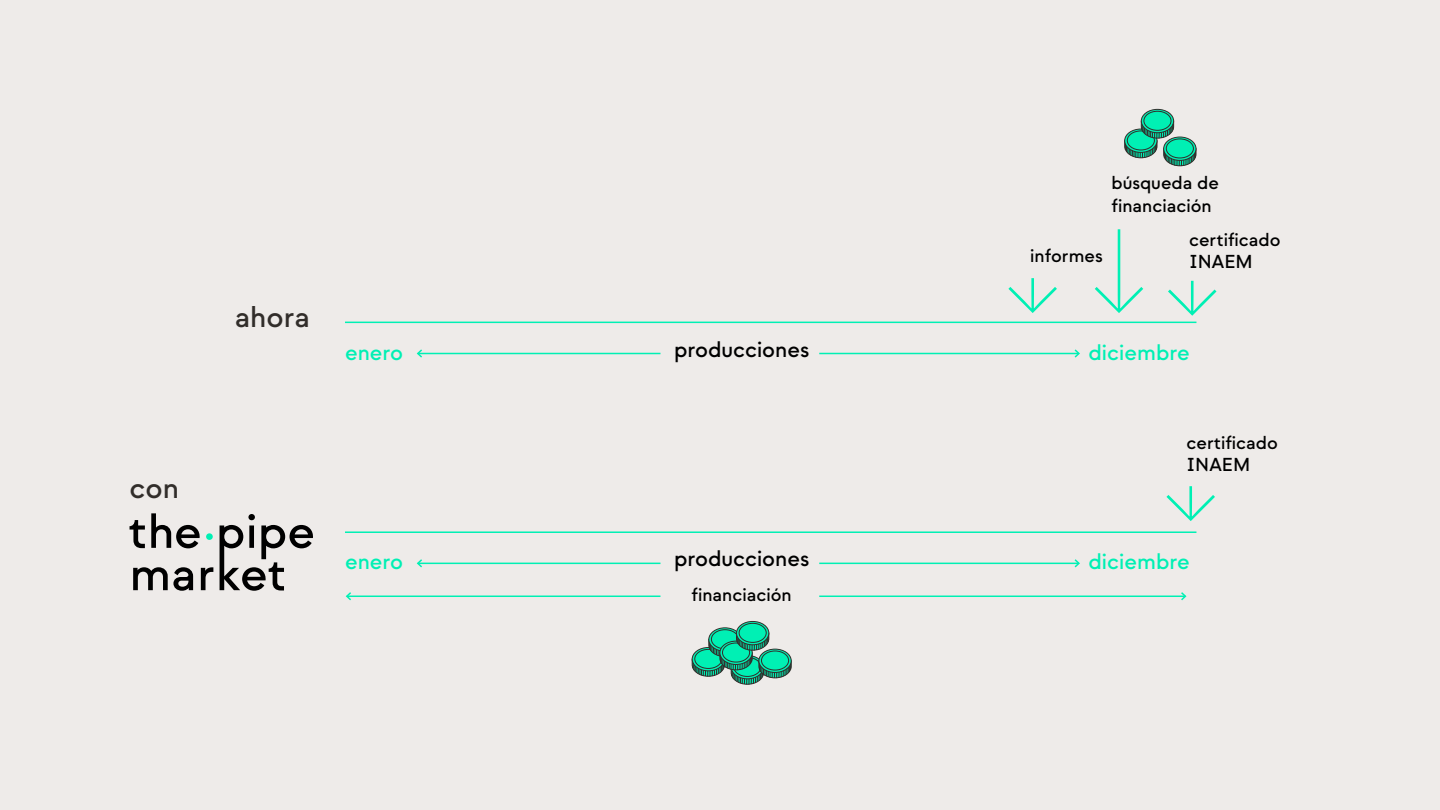
<style>
.page{position:relative;width:1440px;height:810px;background:#eeebe9}
.page>*{position:absolute;margin:0;border:0;box-sizing:border-box;transform-origin:0 0}
.t1{font:500 30px "Strawford";color:#312d2a}
.t2{font:500 22.5px "Strawford";color:#00f0b4}
.t3{font:500 22.5px "Strawford";color:#000}
.t4{font:500 18.75px/22.5px "Strawford";color:#000}
</style>
<div class="page">
<hr style="left:347px;top:596px;width:313px;height:1px;background:#00f0b4">
<svg style="left:345px;top:592px;width:8px;height:9px"></svg>
<hr style="left:819px;top:596px;width:366px;height:1px;background:#00f0b4">
<svg style="left:1179px;top:592px;width:8px;height:9px"></svg>
<hr style="left:345px;top:531px;width:851px;height:2px;background:#00f0b4">
<svg style="left:130px;top:520px;width:15px;height:28px"></svg>
<svg style="left:151px;top:513px;width:49px;height:35px"></svg>
<div style="left:206px;top:533px;width:7px;height:7px;background:#00f0b4;border-radius:50%"></div>
<svg style="left:133px;top:567px;width:60px;height:24px"></svg>
<svg style="left:201px;top:567px;width:12px;height:23px"></svg>
<svg style="left:220px;top:514px;width:93px;height:77px"></svg>
<svg style="left:709px;top:628px;width:32px;height:23px"></svg>
<div style="left:708px;top:627px;width:34px;height:25px;border:1px solid #312d2a;border-radius:50%"></div>
<div style="left:711px;top:630px;width:28px;height:19px;border:1px solid #312d2a;border-radius:50%"></div>
<svg style="left:737px;top:621px;width:32px;height:24px"></svg>
<div style="left:736px;top:621px;width:33px;height:24px;border:1px solid #312d2a;border-radius:50%"></div>
<div style="left:739px;top:623px;width:27px;height:19px;background:#00f0b4;border-radius:50%"></div>
<div style="left:739px;top:623px;width:27px;height:20px;border:1px solid #312d2a;border-radius:50%"></div>
<svg style="left:691px;top:632px;width:101px;height:53px"></svg>
<svg style="left:1166px;top:486px;width:49px;height:35px"></svg>
<hr style="left:418px;top:563px;width:242px;height:1px;background:#00f0b4">
<svg style="left:416px;top:559px;width:8px;height:9px"></svg>
<hr style="left:819px;top:563px;width:260px;height:1px;background:#00f0b4">
<svg style="left:1073px;top:559px;width:7px;height:9px"></svg>
<hr style="left:345px;top:322px;width:851px;height:1px;background:#00f0b4">
<hr style="left:418px;top:353px;width:242px;height:1px;background:#00f0b4">
<svg style="left:416px;top:349px;width:8px;height:9px"></svg>
<hr style="left:819px;top:353px;width:260px;height:1px;background:#00f0b4">
<svg style="left:1073px;top:349px;width:7px;height:9px"></svg>
<svg style="left:1141px;top:109px;width:33px;height:24px"></svg>
<div style="left:1141px;top:109px;width:33px;height:24px;border:1px solid #312d2a;border-radius:50%"></div>
<div style="left:1144px;top:111px;width:27px;height:19px;background:#00f0b4;border-radius:50%"></div>
<div style="left:1144px;top:111px;width:27px;height:20px;border:1px solid #312d2a;border-radius:50%"></div>
<svg style="left:1124px;top:120px;width:73px;height:47px"></svg>
<svg style="left:1095px;top:229px;width:48px;height:84px"></svg>
<svg style="left:1008px;top:278px;width:49px;height:35px"></svg>
<svg style="left:1168px;top:281px;width:49px;height:35px"></svg>
<h1 class="t1" style="left:130px;top:469px;width:51px">con</h1>
<h1 class="t1" style="left:235px;top:298px;width:77px">ahora</h1>
<p class="t2" style="left:345px;top:338px;width:60px">enero</p>
<p class="t2" style="left:345px;top:548px;width:60px">enero</p>
<p class="t3" style="left:674px;top:335px;width:137px">producciones</p>
<p class="t3" style="left:674px;top:545px;width:137px">producciones</p>
<p class="t4" style="left:692px;top:583px;width:102px">financiación</p>
<p class="t4" style="left:1112px;top:172px;width:109px">búsqueda de financiación</p>
<p class="t4" style="left:1189px;top:228px;width:93px">certificado</p>
<p class="t4" style="left:1030px;top:244px;width:74px">informes</p>
<p class="t4" style="left:1189px;top:251px;width:65px">INAEM</p>
<p class="t2" style="left:1089px;top:338px;width:103px">diciembre</p>
<p class="t4" style="left:1186px;top:432px;width:93px">certificado<br>INAEM</p>
<p class="t2" style="left:1089px;top:548px;width:103px">diciembre</p>
</div>
